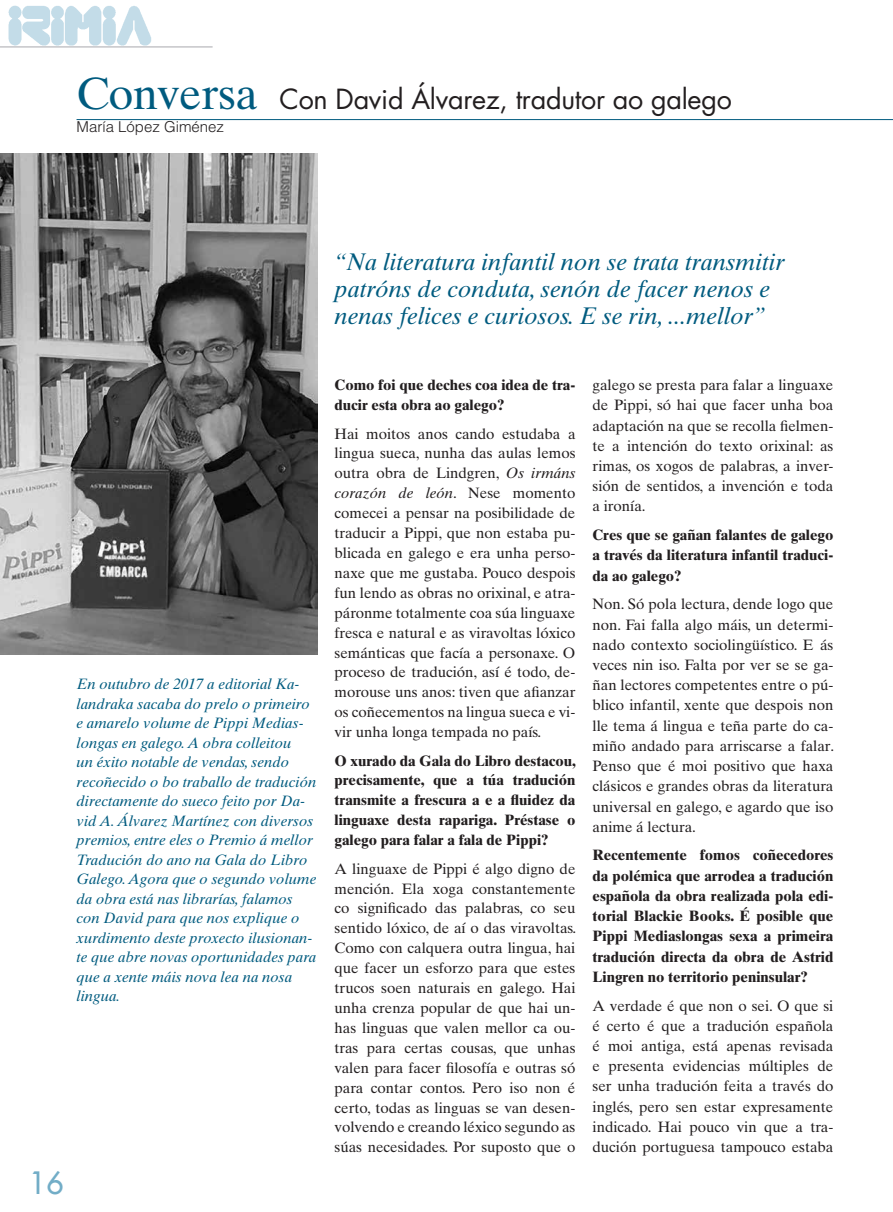
<style>
.page{position:relative;width:893px;height:1212px;background:#fff}
.page>*{position:absolute;margin:0;border:0;box-sizing:border-box;transform-origin:0 0}
.t1{font:500 30px "Futura Std";color:#72adc7}
.t2{font:27px "Futura Std";letter-spacing:-.01em;color:#231f20}
.t3{font:italic 24px/27px "Times Ten LT Std";color:#005b7f}
.t4{font:15px/20px "Times Ten LT Std";color:#231f20;text-align:justify}
.t5{font:700 15px/20.2px "Times Ten LT Std";color:#231f20;text-align:justify}
.t6{font:italic 15px/19.5px "Times Ten LT Std";color:#005b7f}
.t7{font:300 15px "Helvetica LT Std";color:#231f20}
.s1{font-family:"Times Ten LT Std";font-size:45px;color:#005b7f}
.s2{font-style:italic}
</style>
<div class="page">
<img style="left:8px;top:5px;width:144px;height:41px">
<hr style="left:0;top:47px;width:213px;height:1px;background:#a8a9ad">
<hr style="left:77px;top:119px;width:816px;height:1px;background:#005b7f">
<img style="left:0;top:153px;width:317px;height:501px">
<h2 class="t2" style="left:77px;top:82px;width:657px"><span class="s1">Conversa</span> Con David Álvarez, tradutor ao galego</h2>
<p class="t7" style="left:77px;top:117px;width:149px">María López Giménez</p>
<h3 class="t3" style="left:334px;top:248px;width:452px">“Na literatura infantil non se trata transmitir patróns de conduta, senón de facer nenos e nenas felices e curiosos. E se rin, ...mellor”</h3>
<p class="t6" style="left:77px;top:674px;width:241px">En outubro de 2017 a editorial Ka&shy;landraka sacaba do prelo o primeiro e amarelo volume de Pippi Medias&shy;longas en galego. A obra colleitou<br>un éxito notable de vendas, sendo recoñecido o bo traballo de tradución directamente do sueco feito por Da&shy;vid A. Álvarez Martínez con diversos premios, entre eles o Premio á mellor Tradución do ano na Gala do Libro Galego. Agora que o segundo volume da obra está nas librarías, falamos con David para que nos explique o xurdimento deste proxecto ilusionan&shy;te que abre novas oportunidades para que a xente máis nova lea na nosa lingua.</p>
<h1 class="t1" style="left:29px;top:1164px;width:36px">16</h1>
<p class="t5" style="left:334px;top:375px;width:242px">Como foi que deches coa idea de tra&shy;ducir esta obra ao galego?</p>
<p class="t4" style="left:334px;top:423px;width:242px">Hai moitos anos cando estudaba a lingua sueca, nunha das aulas lemos outra obra de Lindgren, <span class="s2">Os irmáns corazón de león</span>. Nese momento comecei a pensar na posibilidade de traducir a Pippi, que non estaba pu&shy;blicada en galego e era unha perso&shy;naxe que me gustaba. Pouco despois fun lendo as obras no orixinal, e atra&shy;páronme totalmente coa súa linguaxe fresca e natural e as viravoltas lóxico semánticas que facía a personaxe. O proceso de tradución, así é todo, de&shy;morouse uns anos: tiven que afianzar os coñecementos na lingua sueca e vi&shy;vir unha longa tempada no país.</p>
<p class="t5" style="left:334px;top:750px;width:243px">O xurado da Gala do Libro destacou, precisamente, que a túa tradución transmite a frescura a e a fluidez da linguaxe desta rapariga. Préstase o galego para falar a fala de Pippi?</p>
<p class="t4" style="left:334px;top:858px;width:243px">A linguaxe de Pippi é algo digno de mención. Ela xoga constantemente co significado das palabras, co seu sentido lóxico, de aí o das viravoltas.<br>Como con calquera outra lingua, hai que facer un esforzo para que estes trucos soen naturais en galego. Hai unha crenza popular de que hai un&shy;has linguas que valen mellor ca ou&shy;tras para certas cousas, que unhas valen para facer filosofía e outras só para contar contos. Pero iso non é certo, todas as linguas se van desen&shy;volvendo e creando léxico segundo as súas necesidades. Por suposto que o</p>
<p class="t4" style="left:592px;top:375px;width:242px">galego se presta para falar a linguaxe de Pippi, só hai que facer unha boa adaptación na que se recolla fielmen&shy;te a intención do texto orixinal: as rimas, os xogos de palabras, a inver&shy;sión de sentidos, a invención e toda a ironía.</p>
<p class="t5" style="left:592px;top:525px;width:242px">Cres que se gañan falantes de galego a través da literatura infantil traduci&shy;da ao galego?</p>
<p class="t4" style="left:592px;top:594px;width:243px">Non. Só pola lectura, dende logo que non. Fai falla algo máis, un determi&shy;nado contexto sociolingüístico. E ás veces nin iso. Falta por ver se se ga&shy;ñan lectores competentes entre o pú&shy;blico infantil, xente que despois non lle tema á lingua e teña parte do ca&shy;miño andado para arriscarse a falar.<br>Penso que é moi positivo que haxa clásicos e grandes obras da literatura universal en galego, e agardo que iso anime á lectura.</p>
<p class="t5" style="left:592px;top:845px;width:242px">Recentemente fomos coñecedores da polémica que arrodea a tradución española da obra realizada pola edi&shy;torial Blackie Books. É posible que Pippi Mediaslongas sexa a primeira tradución directa da obra de Astrid Lingren no territorio peninsular?</p>
<p class="t4" style="left:592px;top:995px;width:242px">A verdade é que non o sei. O que si é certo é que a tradución española é moi antiga, está apenas revisada e presenta evidencias múltiples de ser unha tradución feita a través do inglés, pero sen estar expresamente indicado. Hai pouco vin que a tra&shy;dución portuguesa tampouco estaba</p>
</div>
